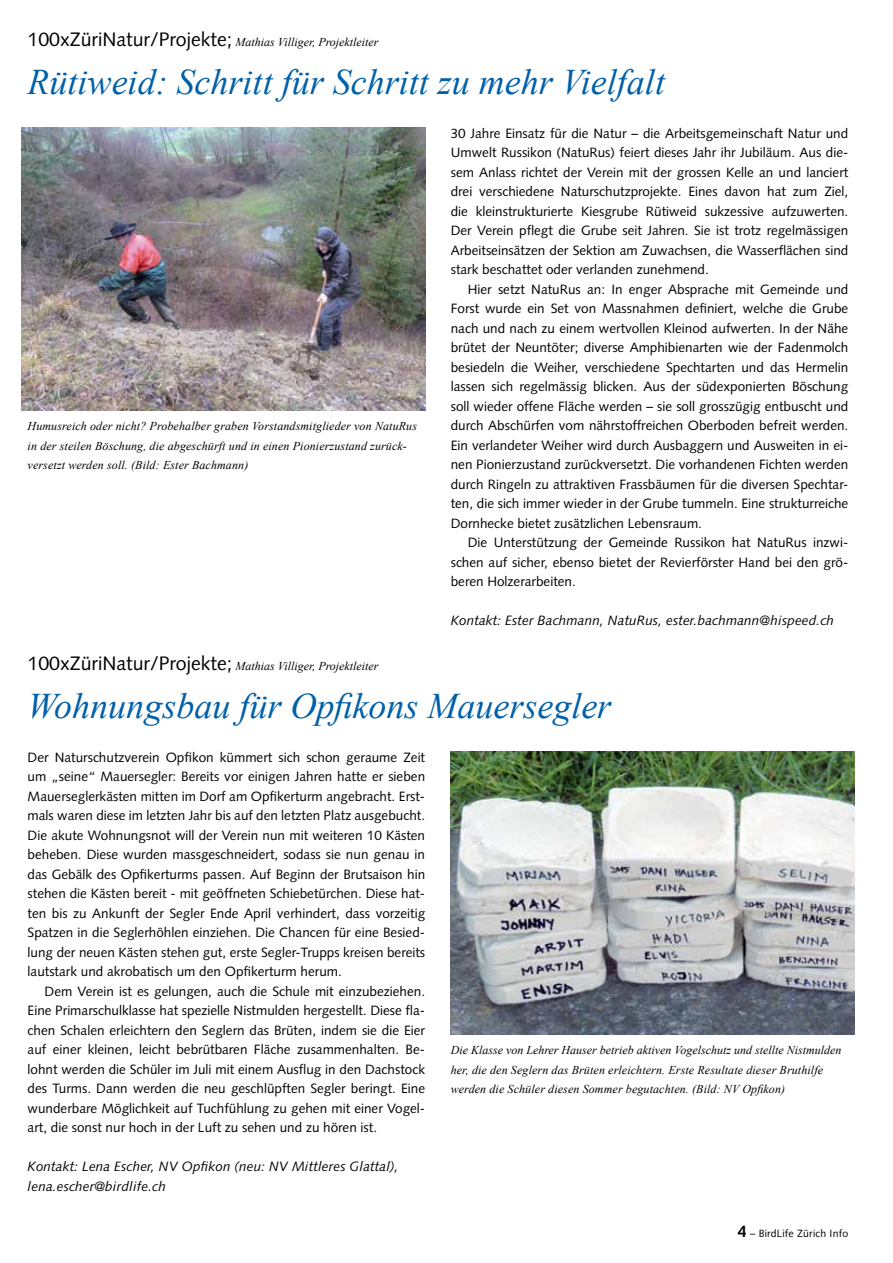
<style>
.page{position:relative;width:893px;height:1263px;background:#fff}
.page>*{position:absolute;margin:0;border:0;box-sizing:border-box;transform-origin:0 0}
.t1{font:italic 36px "Times New Roman";color:#0060a9}
.t2{font:13.5px/19.5px "Syntax";color:#000;text-align:justify}
.t3{font:italic 13.5px/19.5px "Syntax";letter-spacing:.01em;color:#000}
.t4{font:italic 12px/19.5px "Times New Roman";letter-spacing:.01em;color:#000}
.t5{font:10.5px "Syntax";letter-spacing:.02em;color:#000}
.s1{font-family:"Syntax";font-style:normal;font-size:19.5px}
.s2{font-weight:700;font-size:16.5px}
</style>
<div class="page">
<img style="left:21px;top:128px;width:404px;height:283px">
<img style="left:451px;top:751px;width:404px;height:284px">
<p class="t4" style="left:28px;top:32px;width:352px"><span class="s1">100xZüriNatur/Projekte;</span> Mathias Villiger, Projektleiter</p>
<h1 class="t1" style="left:28px;top:57px;width:639px">Rütiweid: Schritt für Schritt zu mehr Vielfalt</h1>
<p class="t4" style="left:28px;top:416px;width:391px">Humusreich oder nicht? Probehalber graben Vorstandsmitglieder von NatuRus in der steilen Böschung, die abgeschürft und in einen Pionierzustand zurück&shy;versetzt werden soll. (Bild: Ester Bachmann)</p>
<p class="t2" style="left:451px;top:123px;width:399px">30 Jahre Einsatz für die Natur – die Arbeitsgemeinschaft Natur und Umwelt Russikon (NatuRus) feiert dieses Jahr ihr Jubiläum. Aus die&shy;sem Anlass richtet der Verein mit der grossen Kelle an und lanciert drei verschiedene Naturschutzprojekte. Eines davon hat zum Ziel, die kleinstrukturierte Kiesgrube Rütiweid sukzessive aufzuwerten.<br>Der Verein pflegt die Grube seit Jahren. Sie ist trotz regelmässigen Arbeitseinsätzen der Sektion am Zuwachsen, die Wasserflächen sind stark beschattet oder verlanden zunehmend.</p>
<p class="t2" style="left:451px;top:279px;width:399px;text-indent:17px">Hier setzt NatuRus an: In enger Absprache mit Gemeinde und Forst wurde ein Set von Massnahmen definiert, welche die Grube nach und nach zu einem wertvollen Kleinod aufwerten. In der Nähe brütet der Neuntöter; diverse Amphibienarten wie der Fadenmolch besiedeln die Weiher, verschiedene Spechtarten und das Hermelin lassen sich regelmässig blicken. Aus der südexponierten Böschung soll wieder offene Fläche werden – sie soll grosszügig entbuscht und durch Abschürfen vom nährstoffreichen Oberboden befreit werden.<br>Ein verlandeter Weiher wird durch Ausbaggern und Ausweiten in ei&shy;nen Pionierzustand zurückversetzt. Die vorhandenen Fichten werden durch Ringeln zu attraktiven Frassbäumen für die diversen Spechtar&shy;ten, die sich immer wieder in der Grube tummeln. Eine strukturreiche Dornhecke bietet zusätzlichen Lebensraum.</p>
<p class="t2" style="left:451px;top:533px;width:399px;text-indent:17px">Die Unterstützung der Gemeinde Russikon hat NatuRus inzwi&shy;schen auf sicher, ebenso bietet der Revierförster Hand bei den grö&shy;beren Holzerarbeiten.</p>
<p class="t3" style="left:451px;top:611px;width:385px">Kontakt: Ester Bachmann, NatuRus, ester.bachmann@hispeed.ch</p>
<p class="t4" style="left:28px;top:656px;width:352px"><span class="s1">100xZüriNatur/Projekte;</span> Mathias Villiger, Projektleiter</p>
<h1 class="t1" style="left:28px;top:681px;width:585px">Wohnungsbau für Opfikons Mauersegler</h1>
<p class="t2" style="left:28px;top:747px;width:399px">Der Naturschutzverein Opfikon kümmert sich schon geraume Zeit um „seine“ Mauersegler: Bereits vor einigen Jahren hatte er sieben Mauerseglerkästen mitten im Dorf am Opfikerturm angebracht. Erst&shy;mals waren diese im letzten Jahr bis auf den letzten Platz ausgebucht.<br>Die akute Wohnungsnot will der Verein nun mit weiteren 10 Kästen beheben. Diese wurden massgeschneidert, sodass sie nun genau in das Gebälk des Opfikerturms passen. Auf Beginn der Brutsaison hin stehen die Kästen bereit - mit geöffneten Schiebetürchen. Diese hat&shy;ten bis zu Ankunft der Segler Ende April verhindert, dass vorzeitig Spatzen in die Seglerhöhlen einziehen. Die Chancen für eine Besied&shy;lung der neuen Kästen stehen gut, erste Segler-Trupps kreisen bereits lautstark und akrobatisch um den Opfikerturm herum.</p>
<p class="t2" style="left:28px;top:981px;width:399px;text-indent:17px">Dem Verein ist es gelungen, auch die Schule mit einzubeziehen.<br>Eine Primarschulklasse hat spezielle Nistmulden hergestellt. Diese fla&shy;chen Schalen erleichtern den Seglern das Brüten, indem sie die Eier auf einer kleinen, leicht bebrütbaren Fläche zusammenhalten. Be&shy;lohnt werden die Schüler im Juli mit einem Ausflug in den Dachstock des Turms. Dann werden die neu geschlüpften Segler beringt. Eine wunderbare Möglichkeit auf Tuchfühlung zu gehen mit einer Vogel&shy;art, die sonst nur hoch in der Luft zu sehen und zu hören ist.</p>
<p class="t3" style="left:28px;top:1157px;width:373px">Kontakt: Lena Escher, NV Opfikon (neu: NV Mittleres Glattal), lena.escher@birdlife.ch</p>
<p class="t4" style="left:451px;top:1040px;width:392px">Die Klasse von Lehrer Hauser betrieb aktiven Vogelschutz und stellte Nistmulden her, die den Seglern das Brüten erleichtern. Erste Resultate dieser Bruthilfe werden die Schüler diesen Sommer begutachten. (Bild: NV Opfikon)</p>
<p class="t5" style="left:738px;top:1227px;width:112px"><span class="s2">4</span> – BirdLife Zürich Info</p>
</div>
